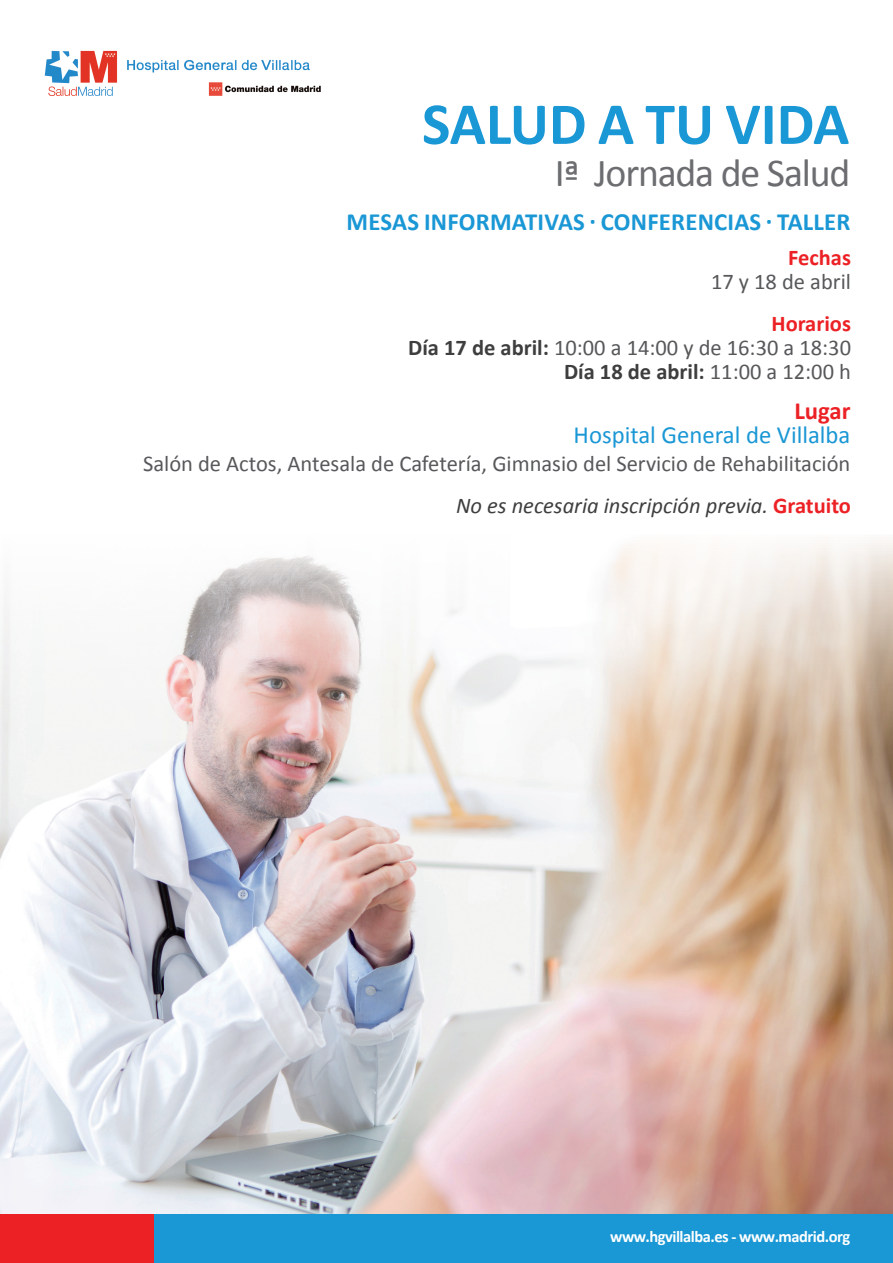
<style>
.page{position:relative;width:893px;height:1263px;background:#fff}
.page>*{position:absolute;margin:0;border:0;box-sizing:border-box;transform-origin:0 0}
.t1{font:700 60px "Calibri";color:#1a97d5}
.t2{font:39.75px "Calibri";letter-spacing:-.03em;color:#6c6d70}
.t3{font:700 24.75px "Calibri";letter-spacing:.01em;color:#1a97d5}
.t4{font:24.75px "Calibri";color:#1a97d5}
.t5{font:700 24.75px "Calibri";color:#ec2125}
.t6{font:22.5px "Calibri";color:#57585a}
.t7{font:italic 22.5px "Calibri";color:#3e3e3f}
.t8{font:700 22.5px "Calibri";color:#3e3e3f}
.t9{font:700 22.5px "Calibri";color:#ec2125}
.t10{font:700 16.5px "Calibri";letter-spacing:-.03em;color:#fff}
.s1{font-weight:700;color:#3e3e3f}
.s2{font-weight:400;color:#57585a}
.s3{font-weight:700;font-style:normal;color:#ec2125}
</style>
<div class="page">
<img style="left:0;top:540px;width:893px;height:674px">
<img style="left:44px;top:50px;width:277px;height:46px">
<div style="left:0;top:1214px;width:893px;height:49px;background:#1a97d5"></div>
<div style="left:0;top:1214px;width:153px;height:49px;background:#ec2125"></div>
<p class="t1" style="left:422px;top:86px;width:429px">SALUD A TU VIDA</p>
<p class="t2" style="left:555px;top:147px;width:297px">Iª Jornada de Salud</p>
<p class="t3" style="left:347px;top:206px;width:505px">MESAS INFORMATIVAS · CONFERENCIAS · TALLER</p>
<p class="t9" style="left:788px;top:243px;width:64px">Fechas</p>
<p class="t6" style="left:711px;top:268px;width:141px">17 y 18 de abril</p>
<p class="t9" style="left:771px;top:309px;width:81px">Horarios</p>
<p class="t6" style="left:408px;top:333px;width:444px"><span class="s1">Día 17 de abril:</span> 10:00 a 14:00 y de 16:30 a 18:30</p>
<p class="t8" style="left:564px;top:357px;width:288px">Día 18 de abril: <span class="s2">11:00 a 12:00 h</span></p>
<p class="t5" style="left:794px;top:395px;width:58px">Lugar</p>
<p class="t4" style="left:574px;top:420px;width:278px">Hospital General de Villalba</p>
<p class="t6" style="left:143px;top:449px;width:709px">Salón de Actos, Antesala de Cafetería, Gimnasio del Servicio de Rehabilitación</p>
<p class="t7" style="left:456px;top:490px;width:396px">No es necesaria inscripción previa. <span class="s3">Gratuito</span></p>
<p class="t10" style="left:610px;top:1226px;width:242px">www.hgvillalba.es - www.madrid.org</p>
</div>
